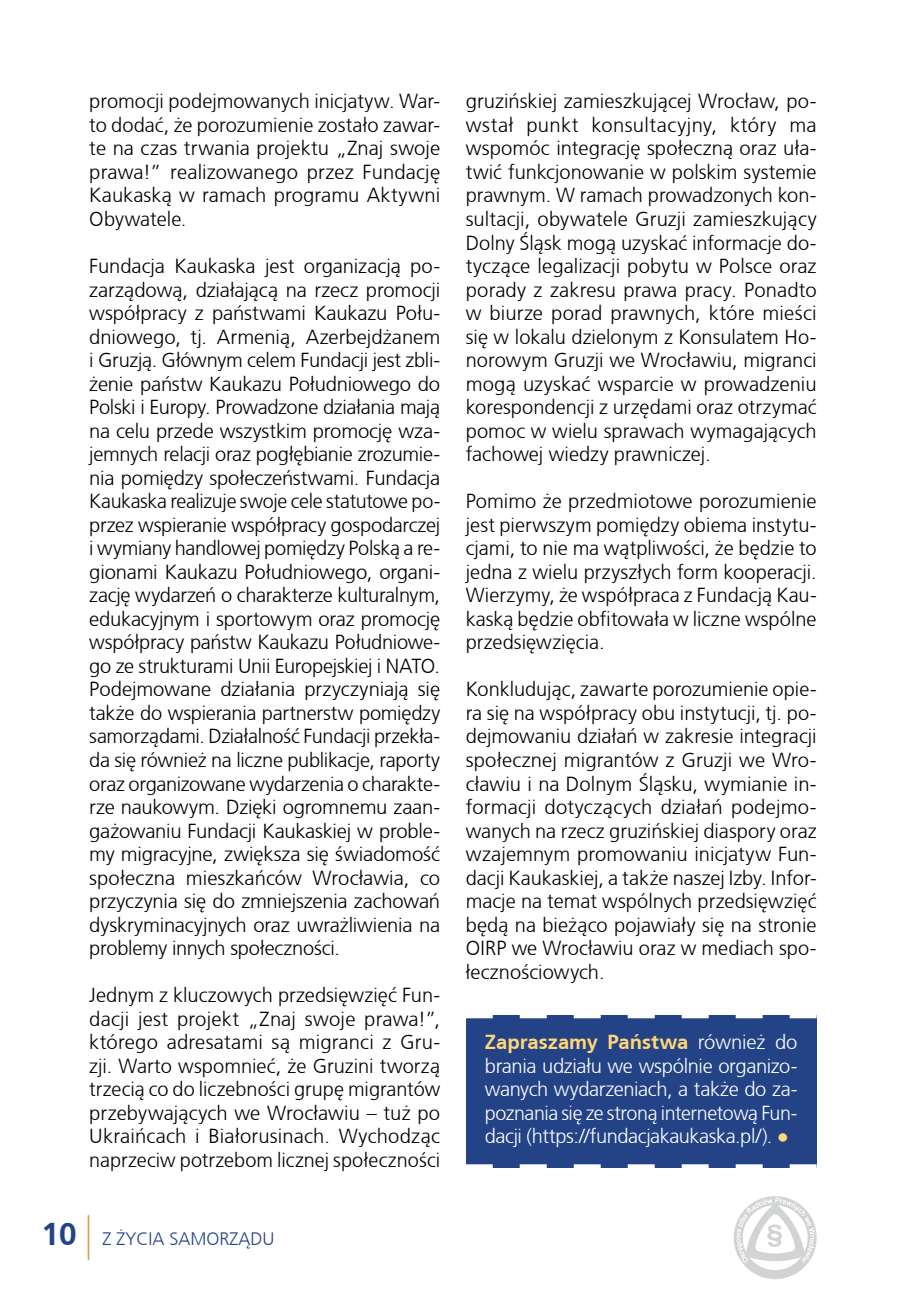
<style>
.page{position:relative;width:906px;height:1308px;background:#fff}
.page>*{position:absolute;margin:0;border:0;box-sizing:border-box;transform-origin:0 0}
.t1{font:700 31.5px "Frutiger CE";color:#244386}
.t2{font:300 20.25px/23.4px "Frutiger CE";color:#000;text-align:justify}
.t3{font:300 20.25px/23.4px "Frutiger CE";letter-spacing:-.025em;color:#fff;text-align:justify}
.t4{font:300 18px "Frutiger CE";color:#244386}
.s1{font-weight:300;font-size:45px;color:#d2a444}
.s2{font-weight:700;color:#ffd777}
.s3{font-weight:700;font-size:24.75px;color:#ffd777}
</style>
<div class="page">
<svg style="left:733px;top:1196px;width:83px;height:83px"></svg>
<div style="left:466px;top:1015px;width:350px;height:152px;background:#244386"></div>
<svg style="left:466px;top:1164px;width:350px;height:4px"></svg>
<svg style="left:466px;top:1015px;width:350px;height:3px"></svg>
<p class="t2" style="left:89px;top:89px;width:352px">promocji podejmowanych inicjatyw. War&shy;to dodać, że porozumienie zostało zawar&shy;te na czas trwania projektu „Znaj swoje prawa!” realizowanego przez Fundację Kaukaską w ramach programu Aktywni Obywatele.</p>
<p class="t2" style="left:89px;top:254px;width:352px">Fundacja Kaukaska jest organizacją po&shy;zarządową, działającą na rzecz promocji współpracy z państwami Kaukazu Połu&shy;dniowego, tj. Armenią, Azerbejdżanem i Gruzją. Głównym celem Fundacji jest zbli&shy;żenie państw Kaukazu Południowego do Polski i Europy. Prowadzone działania mają na celu przede wszystkim promocję wza&shy;jemnych relacji oraz pogłębianie zrozumie&shy;nia pomiędzy społeczeństwami. Fundacja Kaukaska realizuje swoje cele statutowe po&shy;przez wspieranie współpracy gospodarczej i wymiany handlowej pomiędzy Polską a re&shy;gionami Kaukazu Południowego, organi&shy;zację wydarzeń o charakterze kulturalnym, edukacyjnym i sportowym oraz promocję współpracy państw Kaukazu Południowe&shy;go ze strukturami Unii Europejskiej i NATO.<br>Podejmowane działania przyczyniają się także do wspierania partnerstw pomiędzy samorządami. Działalność Fundacji przekła&shy;da się również na liczne publikacje, raporty oraz organizowane wydarzenia o charakte&shy;rze naukowym. Dzięki ogromnemu zaan&shy;gażowaniu Fundacji Kaukaskiej w proble&shy;my migracyjne, zwiększa się świadomość społeczna mieszkańców Wrocławia, co przyczynia się do zmniejszenia zachowań dyskryminacyjnych oraz uwrażliwienia na problemy innych społeczności.</p>
<p class="t2" style="left:89px;top:983px;width:352px">Jednym z kluczowych przedsięwzięć Fun&shy;dacji jest projekt „Znaj swoje prawa!”, którego adresatami są migranci z Gru&shy;zji. Warto wspomnieć, że Gruzini tworzą trzecią co do liczebności grupę migrantów przebywających we Wrocławiu – tuż po Ukraińcach i Białorusinach. Wychodząc naprzeciw potrzebom licznej społeczności</p>
<h1 class="t1" style="left:42px;top:1215px;width:51px">10 <span class="s1">|</span></h1>
<p class="t4" style="left:102px;top:1228px;width:174px">Z ŻYCIA SAMORZĄDU</p>
<p class="t2" style="left:466px;top:89px;width:352px">gruzińskiej zamieszkującej Wrocław, po&shy;wstał punkt konsultacyjny, który ma wspomóc integrację społeczną oraz uła&shy;twić funkcjonowanie w polskim systemie prawnym. W ramach prowadzonych kon&shy;sultacji, obywatele Gruzji zamieszkujący Dolny Śląsk mogą uzyskać informacje do&shy;tyczące legalizacji pobytu w Polsce oraz porady z zakresu prawa pracy. Ponadto w biurze porad prawnych, które mieści się w lokalu dzielonym z Konsulatem Ho&shy;norowym Gruzji we Wrocławiu, migranci mogą uzyskać wsparcie w prowadzeniu korespondencji z urzędami oraz otrzymać pomoc w wielu sprawach wymagających fachowej wiedzy prawniczej.</p>
<p class="t2" style="left:466px;top:489px;width:352px">Pomimo że przedmiotowe porozumienie jest pierwszym pomiędzy obiema instytu&shy;cjami, to nie ma wątpliwości, że będzie to jedna z wielu przyszłych form kooperacji.<br>Wierzymy, że współpraca z Fundacją Kau&shy;kaską będzie obfitowała w liczne wspólne przedsięwzięcia.</p>
<p class="t2" style="left:466px;top:677px;width:352px">Konkludując, zawarte porozumienie opie&shy;ra się na współpracy obu instytucji, tj. po&shy;dejmowaniu działań w zakresie integracji społecznej migrantów z Gruzji we Wro&shy;cławiu i na Dolnym Śląsku, wymianie in&shy;formacji dotyczących działań podejmo&shy;wanych na rzecz gruzińskiej diaspory oraz wzajemnym promowaniu inicjatyw Fun&shy;dacji Kaukaskiej, a także naszej Izby. Infor&shy;macje na temat wspólnych przedsięwzięć będą na bieżąco pojawiały się na stronie OIRP we Wrocławiu oraz w mediach spo&shy;łecznościowych.</p>
<p class="t3" style="left:485px;top:1030px;width:314px"><span class="s2">Zapraszamy Państwa</span> również do brania udziału we wspólnie organizo&shy;wanych wydarzeniach, a także do za&shy;poznania się ze stroną internetową Fun&shy;dacji (https://fundacjakaukaska.pl/). <span class="s3">•</span></p>
</div>
